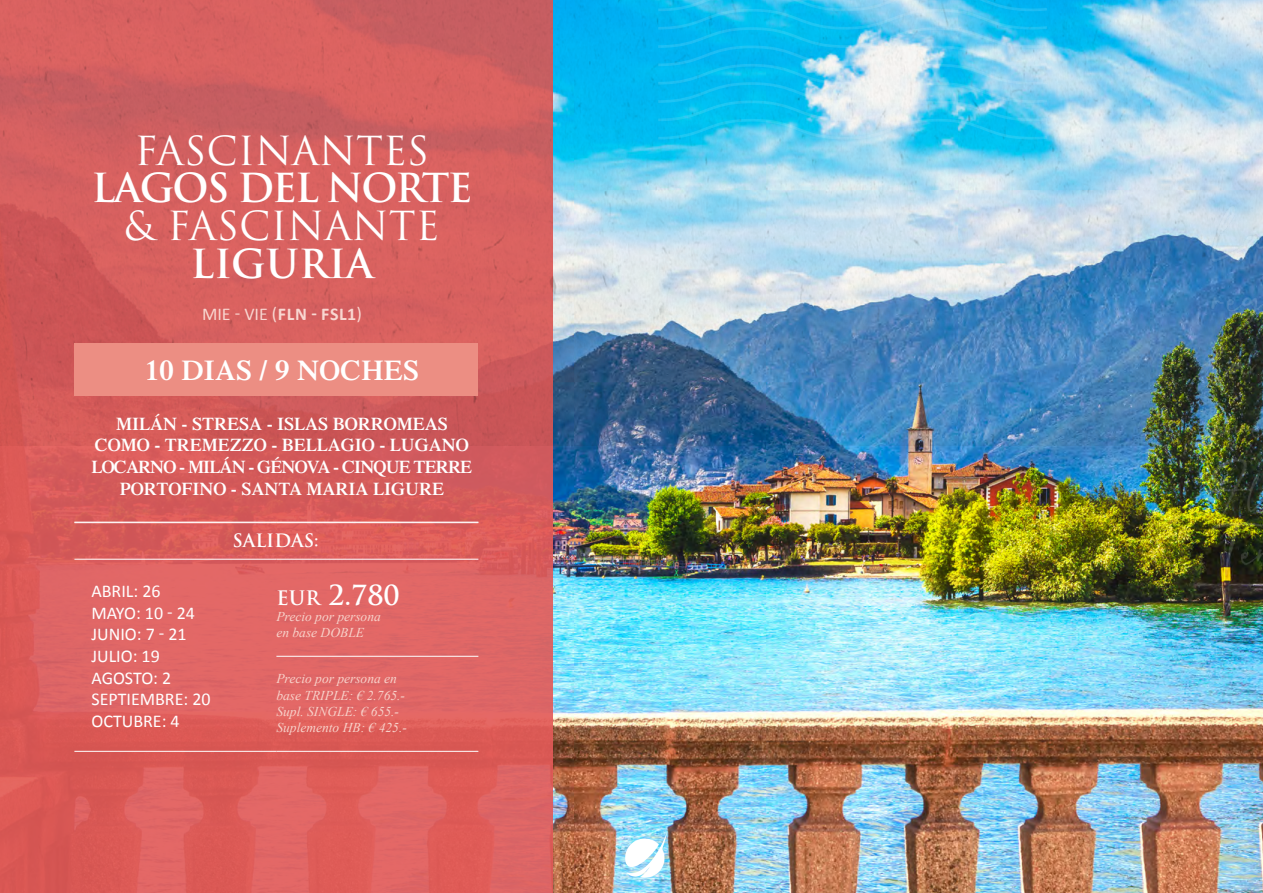
<style>
.page{position:relative;width:1263px;height:893px;background:#fff}
.page>*{position:absolute;margin:0;border:0;box-sizing:border-box;transform-origin:0 0}
.t1{font:39px "Trajan Pro";color:#fff}
.t2{font:700 39px "Trajan Pro";letter-spacing:-.045em;color:#fff}
.t3{font:700 39px "Trajan Pro";color:#fff}
.t4{font:600 28.5px "Times LT Std";letter-spacing:.01em;color:#fff}
.t5{font:700 27px "Trajan Pro";color:#fff}
.t6{font:600 18px/21.6px "Times LT Std";color:#fff;text-align:center}
.t7{font:18px/21.6px "Calibri";color:#fff}
.t8{font:18px "Calibri";color:#f9d7d1}
.t9{font:700 18px "Trajan Pro";color:#fff}
.t10{font:italic 13.5px/16.2px "Times New Roman";color:#f8d2ca}
.s1{font-weight:700}
.s2{font-size:19.5px}
</style>
<div class="page">
<img style="left:553px;top:446px;width:710px;height:447px">
<div style="left:0;top:0;width:553px;height:893px;background:#e35a58"></div>
<img style="left:0;top:0;width:1263px;height:446px">
<div style="left:74px;top:344px;width:404px;height:52px;background:#ec8e83"></div>
<img style="left:1199px;top:199px;width:64px;height:566px">
<svg style="left:658px;top:0;width:389px;height:140px;background:#4ecaef"></svg>
<hr style="left:276px;top:656px;width:202px;height:1px;background:#fff">
<hr style="left:74px;top:751px;width:202px;height:1px;background:#fff">
<hr style="left:276px;top:751px;width:202px;height:1px;background:#fff">
<hr style="left:74px;top:559px;width:202px;height:1px;background:#fff">
<hr style="left:276px;top:559px;width:202px;height:1px;background:#fff">
<hr style="left:74px;top:522px;width:202px;height:1px;background:#fff">
<hr style="left:276px;top:522px;width:202px;height:1px;background:#fff">
<img style="left:625px;top:833px;width:41px;height:44px">
<h1 class="t1" style="left:135px;top:126px;width:296px">FASCINANTES</h1>
<h1 class="t2" style="left:91px;top:164px;width:382px">LAGOS DEL NORTE</h1>
<h1 class="t1" style="left:124px;top:201px;width:317px">&amp; FASCINANTE</h1>
<h1 class="t3" style="left:190px;top:239px;width:184px">LIGURIA</h1>
<p class="t8" style="left:202px;top:303px;width:161px">MIE - VIE (<span class="s1">FLN - FSL1</span>)</p>
<h2 class="t4" style="left:145px;top:353px;width:276px">10 DIAS / 9 NOCHES</h2>
<p class="t6" style="left:92px;top:412px;width:382px">MILÁN - STRESA - ISLAS BORROMEAS COMO - TREMEZZO - BELLAGIO - LUGANO LOCARNO - MILÁN - GÉNOVA - CINQUE TERRE PORTOFINO - SANTA MARIA LIGURE</p>
<p class="t9" style="left:232px;top:529px;width:88px">SALIDAS:</p>
<p class="t7" style="left:91px;top:580px;width:121px">ABRIL: 26<br>MAYO: 10 - 24<br>JUNIO: 7 - 21<br>JULIO: 19<br>AGOSTO: 2<br>SEPTIEMBRE: 20<br>OCTUBRE: 4</p>
<h3 class="t5" style="left:276px;top:578px;width:125px"><span class="s2">EUR</span> 2.780</h3>
<p class="t10" style="left:276px;top:608px;width:106px">Precio por persona en base DOBLE</p>
<p class="t10" style="left:276px;top:670px;width:132px">Precio por persona en base TRIPLE: € 2.765.-<br>Supl. SINGLE: € 655.-<br>Suplemento HB: € 425.-</p>
</div>
